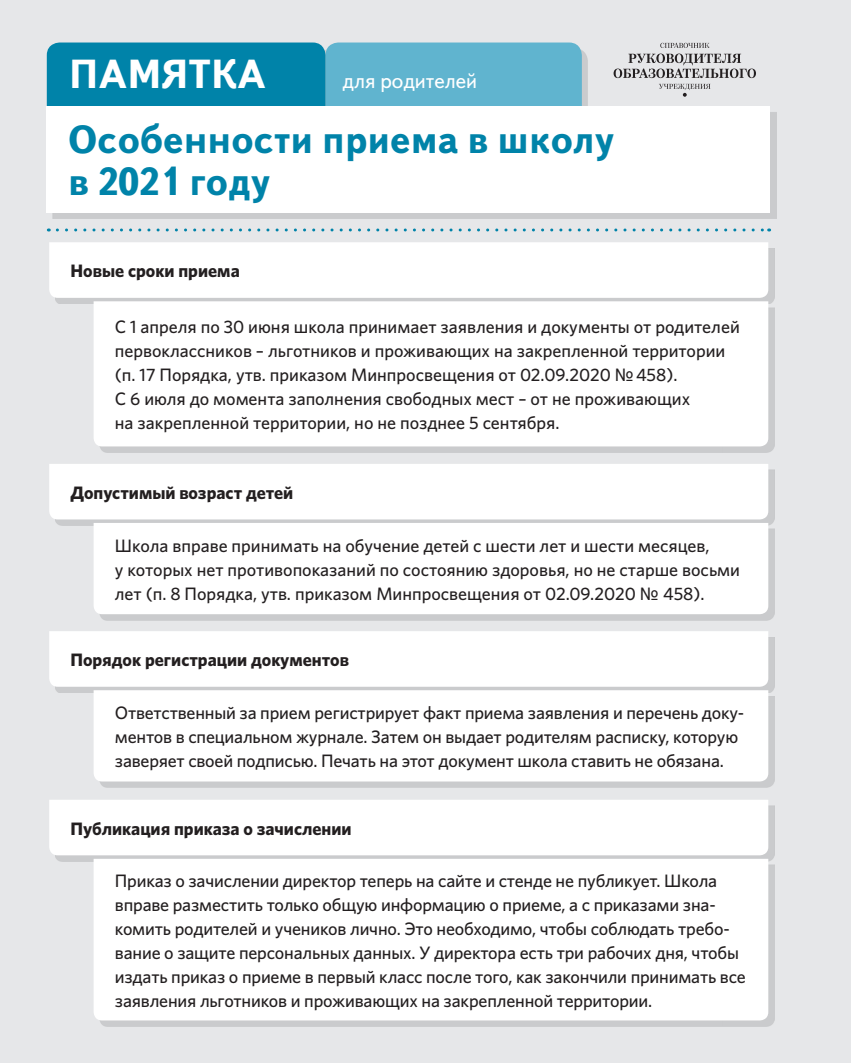
<style>
.page{position:relative;width:851px;height:1063px;background:#fff}
.page>*{position:absolute;margin:0;border:0;box-sizing:border-box;transform-origin:0 0}
.t1{font:700 40.5px "Text Book C";color:#fff}
.t2{font:700 39px/42px "Text Book C";color:#0083a9}
.t3{font:21px "Text Book C";color:#fff}
.t4{font:500 18px/24px "Whitney";letter-spacing:-.01em;color:#231f20}
.t5{font:700 18px "Whitney";color:#231f20}
</style>
<div class="page">
<div style="left:0;top:0;width:850px;height:1063px;background:#e6e7e9"></div>
<img style="left:53px;top:48px;width:723px;height:171px">
<div style="left:325px;top:43px;width:256px;height:87px;background:#60b4cf;border-radius:13px"></div>
<div style="left:47px;top:43px;width:278px;height:87px;background:#0083a9;border-radius:13px"></div>
<div style="left:47px;top:106px;width:723px;height:107px;background:#fff"></div>
<svg style="left:57px;top:228px;width:712px;height:3px"></svg>
<svg style="left:660px;top:43px;width:49px;height:5px"></svg>
<svg style="left:613px;top:54px;width:142px;height:24px"></svg>
<svg style="left:658px;top:84px;width:52px;height:13px"></svg>
<div style="left:55px;top:248px;width:719px;height:56px;background:#cacbcd"></div>
<div style="left:49px;top:242px;width:719px;height:56px;background:#fff"></div>
<img style="left:100px;top:307px;width:674px;height:145px">
<div style="left:94px;top:301px;width:674px;height:145px;background:#fff"></div>
<img style="left:55px;top:470px;width:719px;height:55px">
<div style="left:49px;top:464px;width:719px;height:55px;background:#fff"></div>
<img style="left:99px;top:529px;width:675px;height:91px">
<div style="left:94px;top:523px;width:674px;height:91px;background:#fff"></div>
<div style="left:55px;top:637px;width:719px;height:56px;background:#cacbcd"></div>
<div style="left:49px;top:631px;width:719px;height:56px;background:#fff"></div>
<div style="left:100px;top:696px;width:674px;height:92px;background:#cacbcd"></div>
<div style="left:94px;top:690px;width:674px;height:92px;background:#fff"></div>
<img style="left:55px;top:806px;width:719px;height:55px">
<div style="left:49px;top:800px;width:719px;height:55px;background:#fff"></div>
<img style="left:100px;top:865px;width:674px;height:162px">
<div style="left:94px;top:859px;width:674px;height:161px;background:#fff"></div>
<h1 class="t1" style="left:69px;top:51px;width:198px">ПАМЯТКА</h1>
<p class="t3" style="left:342px;top:70px;width:136px">для родителей</p>
<h2 class="t2" style="left:68px;top:119px;width:547px">Особенности приема в школу в 2021 году</h2>
<p class="t5" style="left:70px;top:259px;width:171px">Новые сроки приема</p>
<p class="t4" style="left:115px;top:315px;width:626px">С 1 апреля по 30 июня школа принимает заявления и документы от родителей первоклассников – льготников и проживающих на закрепленной территории (п. 17 Порядка, утв. приказом Минпросвещения от 02.09.2020 № 458).<br>С 6 июля до момента заполнения свободных мест – от не проживающих<br>на закрепленной территории, но не позднее 5 сентября.</p>
<p class="t5" style="left:70px;top:481px;width:224px">Допустимый возраст детей</p>
<p class="t4" style="left:115px;top:533px;width:626px">Школа вправе принимать на обучение детей с шести лет и шести месяцев,<br>у которых нет противопоказаний по состоянию здоровья, но не старше восьми лет (п. 8 Порядка, утв. приказом Минпросвещения от 02.09.2020 № 458).</p>
<p class="t5" style="left:70px;top:648px;width:280px">Порядок регистрации документов</p>
<p class="t4" style="left:115px;top:701px;width:630px">Ответственный за прием регистрирует факт приема заявления и перечень доку&shy;ментов в специальном журнале. Затем он выдает родителям расписку, которую заверяет своей подписью. Печать на этот документ школа ставить не обязана.</p>
<p class="t5" style="left:70px;top:816px;width:282px">Публикация приказа о зачислении</p>
<p class="t4" style="left:115px;top:868px;width:632px">Приказ о зачислении директор теперь на сайте и стенде не публикует. Школа вправе разместить только общую информацию о приеме, а с приказами зна&shy;комить родителей и учеников лично. Это необходимо, чтобы соблюдать требо&shy;вание о защите персональных данных. У директора есть три рабочих дня, чтобы издать приказ о приеме в первый класс после того, как закончили принимать все заявления льготников и проживающих на закрепленной территории.</p>
</div>
